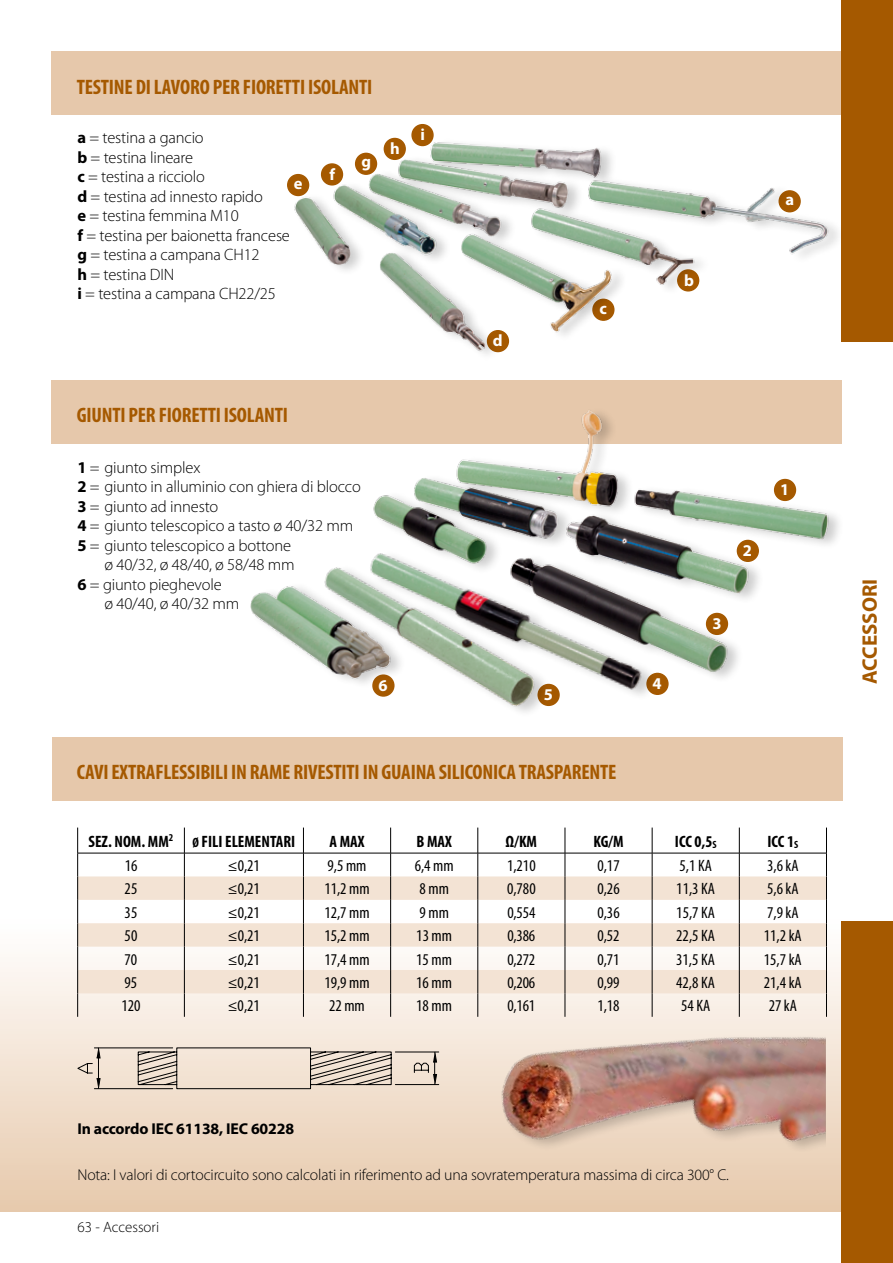
<style>
.page{position:relative;width:893px;height:1263px;background:#fff}
.page>*{position:absolute;margin:0;border:0;box-sizing:border-box;transform-origin:0 0}
.t1{font:700 condensed 21px "Myriad Pro";letter-spacing:-.01em;color:#a55900}
.t2{font:700 21px "Myriad Pro";color:#a55900}
.t3{font:300 16.5px/19.5px "Myriad Pro";letter-spacing:-.01em;color:#000}
.t4{font:condensed 16.5px "Myriad Pro";color:#000}
.t5{font:700 condensed 16.5px "Myriad Pro";color:#000}
.t6{font:700 16.5px "Myriad Pro";color:#fff}
.t7{font:300 15.75px "Myriad Pro";letter-spacing:-.01em;color:#000}
.t8{font:700 15.75px "Myriad Pro";letter-spacing:-.01em;color:#000}
.t9{font:300 15px "Myriad Pro";color:#000}
.s1{font-weight:700}
.s2{font-size:13.5px}
</style>
<div class="page">
<div style="left:51px;top:51px;width:791px;height:64px;background:#e6c8ab"></div>
<div style="left:51px;top:380px;width:791px;height:64px;background:#e6c8ab"></div>
<svg style="left:0;top:687px;width:893px;height:525px"></svg>
<div style="left:842px;top:0;width:51px;height:341px;background:#a55900"></div>
<div style="left:842px;top:922px;width:51px;height:341px;background:#a55900"></div>
<div style="left:647px;top:673px;width:21px;height:21px;background:#a55900;border-radius:50%"></div>
<div style="left:646px;top:673px;width:23px;height:22px;border:2px solid #a55900;border-radius:50%"></div>
<div style="left:52px;top:737px;width:791px;height:64px;background:#e6c8ab"></div>
<svg style="left:77px;top:1047px;width:362px;height:42px;background:#d5c7ba"></svg>
<svg style="left:78px;top:876px;width:748px;height:117px;fill:#f3e3d4"></svg>
<hr style="left:77px;top:853px;width:107px;height:1px;background:#000">
<hr style="left:184px;top:853px;width:119px;height:1px;background:#000">
<hr style="left:303px;top:853px;width:88px;height:1px;background:#000">
<hr style="left:391px;top:853px;width:87px;height:1px;background:#000">
<hr style="left:478px;top:853px;width:87px;height:1px;background:#000">
<hr style="left:565px;top:853px;width:87px;height:1px;background:#000">
<hr style="left:652px;top:853px;width:87px;height:1px;background:#000">
<hr style="left:739px;top:853px;width:88px;height:1px;background:#000">
<svg style="left:77px;top:827px;width:1px;height:190px"></svg>
<svg style="left:184px;top:827px;width:1px;height:190px"></svg>
<svg style="left:303px;top:827px;width:1px;height:190px"></svg>
<svg style="left:390px;top:827px;width:1px;height:190px"></svg>
<svg style="left:826px;top:827px;width:1px;height:190px"></svg>
<svg style="left:478px;top:827px;width:1px;height:190px"></svg>
<svg style="left:565px;top:827px;width:1px;height:190px"></svg>
<svg style="left:652px;top:827px;width:1px;height:190px"></svg>
<svg style="left:739px;top:827px;width:1px;height:190px"></svg>
<div style="left:295px;top:138px;width:549px;height:224px;background:#000;opacity:.2"></div>
<img style="left:287px;top:124px;width:549px;height:232px">
<img style="left:312px;top:567px;width:345px;height:152px">
<div style="left:251px;top:581px;width:155px;height:108px;background:#000;opacity:.2"></div>
<img style="left:250px;top:580px;width:148px;height:106px">
<img style="left:358px;top:410px;width:479px;height:274px">
<img style="left:496px;top:1018px;width:330px;height:156px">
<p class="t1" style="left:77px;top:73px;width:297px">TESTINE DI LAVORO PER FIORETTI ISOLANTI</p>
<p class="t3" style="left:77px;top:128px;width:214px"><span class="s1">a</span> = testina a gancio<br><span class="s1">b</span> = testina lineare<br><span class="s1">c</span> = testina a ricciolo<br><span class="s1">d</span> = testina ad innesto rapido<br><span class="s1">e</span> = testina femmina M10<br><span class="s1">f</span> = testina per baionetta francese <span class="s1">g</span> = testina a campana CH12<br><span class="s1">h</span> = testina DIN<br><span class="s1">i</span> = testina a campana CH22/25</p>
<p class="t6" style="left:294px;top:173px;width:10px">e</p>
<p class="t6" style="left:329px;top:164px;width:7px">f</p>
<p class="t6" style="left:361px;top:150px;width:11px">g</p>
<p class="t6" style="left:390px;top:137px;width:11px">h</p>
<p class="t6" style="left:420px;top:124px;width:6px">i</p>
<p class="t1" style="left:77px;top:401px;width:213px">GIUNTI PER FIORETTI ISOLANTI</p>
<p class="t3" style="left:77px;top:457px;width:124px"><span class="s1">1</span> = giunto simplex</p>
<p class="t3" style="left:77px;top:477px;width:285px"><span class="s1">2</span> = giunto in alluminio con ghiera di blocco</p>
<p class="t3" style="left:77px;top:496px;width:142px"><span class="s1">3</span> = giunto ad innesto</p>
<p class="t3" style="left:77px;top:516px;width:277px"><span class="s1">4</span> = giunto telescopico a tasto ø 40/32 mm</p>
<p class="t3" style="left:77px;top:536px;width:215px"><span class="s1">5</span> = giunto telescopico a bottone</p>
<p class="t3" style="left:104px;top:555px;width:192px">ø 40/32, ø 48/40, ø 58/48 mm</p>
<p class="t3" style="left:77px;top:575px;width:146px"><span class="s1">6</span> = giunto pieghevole</p>
<p class="t3" style="left:104px;top:594px;width:136px">ø 40/40, ø 40/32 mm</p>
<p class="t6" style="left:378px;top:674px;width:11px">6</p>
<p class="t6" style="left:493px;top:329px;width:11px">d</p>
<p class="t6" style="left:599px;top:298px;width:9px">c</p>
<p class="t6" style="left:544px;top:684px;width:11px">5</p>
<p class="t1" style="left:77px;top:759px;width:541px">CAVI EXTRAFLESSIBILI IN RAME RIVESTITI IN GUAINA SILICONICA TRASPARENTE</p>
<p class="t6" style="left:684px;top:270px;width:11px">b</p>
<p class="t6" style="left:785px;top:189px;width:10px">a</p>
<p class="t6" style="left:653px;top:672px;width:11px">4</p>
<p class="t6" style="left:743px;top:539px;width:11px">2</p>
<p class="t6" style="left:712px;top:613px;width:11px">3</p>
<p class="t6" style="left:780px;top:478px;width:11px">1</p>
<p class="t5" style="left:89px;top:831px;width:86px">SEZ. NOM. MM<sup>2</sup></p>
<p class="t5" style="left:193px;top:831px;width:104px"><span class="s2">Ø</span> FILI ELEMENTARI</p>
<p class="t5" style="left:329px;top:831px;width:37px">A MAX</p>
<p class="t5" style="left:416px;top:831px;width:37px">B MAX</p>
<p class="t5" style="left:506px;top:831px;width:33px">Ω/KM</p>
<p class="t5" style="left:593px;top:831px;width:32px">KG/M</p>
<p class="t5" style="left:675px;top:831px;width:43px">ICC 0,5<sub>S</sub></p>
<p class="t5" style="left:767px;top:831px;width:32px">ICC 1<sub>S</sub></p>
<p class="t4" style="left:125px;top:855px;width:14px">16</p>
<p class="t4" style="left:228px;top:855px;width:34px">≤0,21</p>
<p class="t4" style="left:328px;top:855px;width:40px">9,5 mm</p>
<p class="t4" style="left:415px;top:855px;width:40px">6,4 mm</p>
<p class="t4" style="left:507px;top:855px;width:30px">1,210</p>
<p class="t4" style="left:597px;top:855px;width:24px">0,17</p>
<p class="t4" style="left:679px;top:855px;width:34px">5,1 KA</p>
<p class="t4" style="left:767px;top:855px;width:33px">3,6 kA</p>
<p class="t4" style="left:125px;top:879px;width:14px">25</p>
<p class="t4" style="left:228px;top:879px;width:34px">≤0,21</p>
<p class="t4" style="left:324px;top:879px;width:47px">11,2 mm</p>
<p class="t4" style="left:419px;top:879px;width:31px">8 mm</p>
<p class="t4" style="left:507px;top:879px;width:30px">0,780</p>
<p class="t4" style="left:597px;top:879px;width:24px">0,26</p>
<p class="t4" style="left:676px;top:879px;width:40px">11,3 KA</p>
<p class="t4" style="left:767px;top:879px;width:33px">5,6 kA</p>
<p class="t4" style="left:125px;top:902px;width:14px">35</p>
<p class="t4" style="left:228px;top:902px;width:34px">≤0,21</p>
<p class="t4" style="left:324px;top:902px;width:47px">12,7 mm</p>
<p class="t4" style="left:419px;top:902px;width:31px">9 mm</p>
<p class="t4" style="left:507px;top:902px;width:29px">0,554</p>
<p class="t4" style="left:597px;top:902px;width:24px">0,36</p>
<p class="t4" style="left:676px;top:902px;width:40px">15,7 KA</p>
<p class="t4" style="left:767px;top:902px;width:33px">7,9 kA</p>
<p class="t4" style="left:125px;top:926px;width:14px">50</p>
<p class="t4" style="left:228px;top:926px;width:34px">≤0,21</p>
<p class="t4" style="left:324px;top:926px;width:47px">15,2 mm</p>
<p class="t4" style="left:416px;top:926px;width:37px">13 mm</p>
<p class="t4" style="left:507px;top:926px;width:29px">0,386</p>
<p class="t4" style="left:597px;top:926px;width:24px">0,52</p>
<p class="t4" style="left:676px;top:926px;width:40px">22,5 KA</p>
<p class="t4" style="left:764px;top:926px;width:39px">11,2 kA</p>
<p class="t4" style="left:125px;top:949px;width:14px">70</p>
<p class="t4" style="left:228px;top:949px;width:34px">≤0,21</p>
<p class="t4" style="left:324px;top:949px;width:47px">17,4 mm</p>
<p class="t4" style="left:416px;top:949px;width:37px">15 mm</p>
<p class="t4" style="left:507px;top:949px;width:29px">0,272</p>
<p class="t4" style="left:597px;top:949px;width:24px">0,71</p>
<p class="t4" style="left:676px;top:949px;width:40px">31,5 KA</p>
<p class="t4" style="left:764px;top:949px;width:39px">15,7 kA</p>
<p class="t4" style="left:125px;top:972px;width:14px">95</p>
<p class="t4" style="left:228px;top:972px;width:34px">≤0,21</p>
<p class="t4" style="left:324px;top:972px;width:47px">19,9 mm</p>
<p class="t4" style="left:416px;top:972px;width:37px">16 mm</p>
<p class="t4" style="left:507px;top:972px;width:29px">0,206</p>
<p class="t4" style="left:597px;top:972px;width:24px">0,99</p>
<p class="t4" style="left:676px;top:972px;width:40px">42,8 KA</p>
<p class="t4" style="left:764px;top:972px;width:39px">21,4 kA</p>
<p class="t4" style="left:121px;top:996px;width:21px">120</p>
<p class="t4" style="left:228px;top:996px;width:34px">≤0,21</p>
<p class="t4" style="left:329px;top:996px;width:37px">22 mm</p>
<p class="t4" style="left:416px;top:996px;width:37px">18 mm</p>
<p class="t4" style="left:507px;top:996px;width:29px">0,161</p>
<p class="t4" style="left:597px;top:996px;width:24px">1,18</p>
<p class="t4" style="left:681px;top:996px;width:31px">54 KA</p>
<p class="t4" style="left:769px;top:996px;width:30px">27 kA</p>
<p class="t8" style="left:77px;top:1118px;width:218px">In accordo IEC 61138, IEC 60228</p>
<p class="t7" style="left:77px;top:1166px;width:653px">Nota: I valori di cortocircuito sono calcolati in riferimento ad una sovratemperatura massima di circa 300° C.</p>
<p class="t9" style="left:77px;top:1218px;width:83px">63 - Accessori</p>
<p class="t2" style="left:856px;top:684px;width:106px;rotate:-90deg">ACCESSORI</p>
</div>
